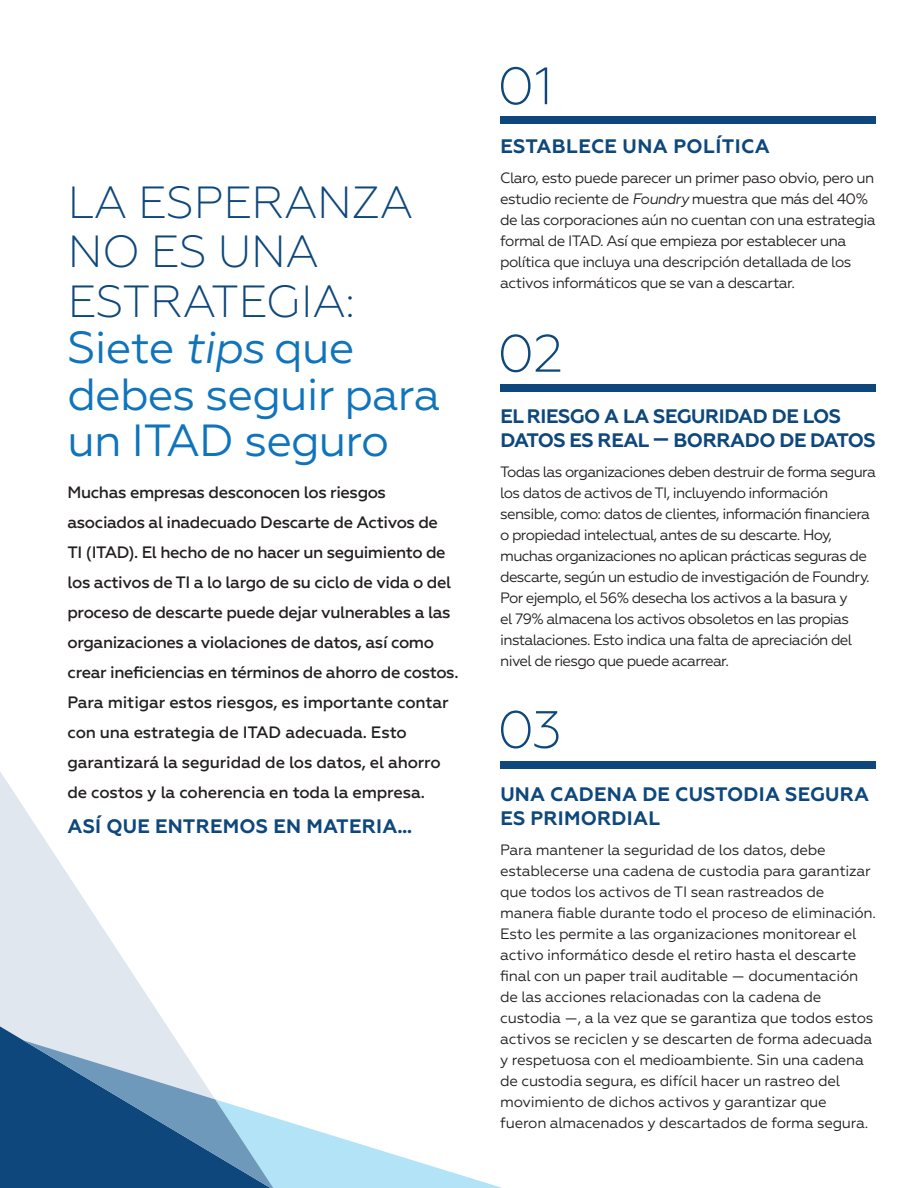
<style>
.page{position:relative;width:918px;height:1188px;background:#fff}
.page>*{position:absolute;margin:0;border:0;box-sizing:border-box;transform-origin:0 0}
.t1{font:300 52.5px "Geometria";color:#0d477c}
.t2{font:45px/47.7px "Geometria";letter-spacing:-.02em;color:#1074bc}
.t3{font:700 19.5px/24px "Geometria";letter-spacing:.01em;color:#0d477c}
.t4{font:700 19.5px/24px "Geometria";letter-spacing:-.025em;color:#0d477c}
.t5{font:500 16.5px/30px "Geometria";letter-spacing:-.025em;color:#231f20}
.t6{font:15px/21px "Geometria";letter-spacing:-.035em;color:#231f20}
.s1{font-weight:300;color:#0d477c}
.s2{font-style:italic}
</style>
<div class="page">
<div style="left:500px;top:116px;width:376px;height:8px;background:#0d477c"></div>
<div style="left:500px;top:384px;width:376px;height:8px;background:#0d477c"></div>
<div style="left:500px;top:762px;width:376px;height:7px;background:#0d477c"></div>
<svg style="left:0;top:772px;width:72px;height:109px;fill:#e5ebf1"></svg>
<svg style="left:275px;top:1118px;width:227px;height:70px"></svg>
<svg style="left:0;top:881px;width:275px;height:307px"></svg>
<h2 class="t2" style="left:67px;top:178px;width:374px"><span class="s1">LA ESPERANZA<br>NO ES UNA<br>ESTRATEGIA:<br></span>Siete <span class="s2">tips</span> que debes seguir para un ITAD seguro</h2>
<p class="t5" style="left:68px;top:478px;width:392px">Muchas empresas desconocen los riesgos asociados al inadecuado Descarte de Activos de<br>TI (ITAD). El hecho de no hacer un seguimiento de los activos de TI a lo largo de su ciclo de vida o del proceso de descarte puede dejar vulnerables a las organizaciones a violaciones de datos, así como crear ineficiencias en términos de ahorro de costos.<br>Para mitigar estos riesgos, es importante contar con una estrategia de ITAD adecuada. Esto garantizará la seguridad de los datos, el ahorro de costos y la coherencia en toda la empresa.</p>
<h3 class="t3" style="left:68px;top:814px;width:346px">ASÍ QUE ENTREMOS EN MATERIA…</h3>
<h1 class="t1" style="left:497px;top:56px;width:58px">01</h1>
<h3 class="t3" style="left:500px;top:135px;width:271px">ESTABLECE UNA POLÍTICA</h3>
<p class="t6" style="left:500px;top:168px;width:377px">Claro, esto puede parecer un primer paso obvio, pero un estudio reciente de <span class="s2">Foundry</span> muestra que más del 40% de las corporaciones aún no cuentan con una estrategia formal de ITAD. Así que empieza por establecer una política que incluya una descripción detallada de los activos informáticos que se van a descartar.</p>
<h1 class="t1" style="left:497px;top:323px;width:67px">02</h1>
<h3 class="t4" style="left:500px;top:404px;width:377px">EL RIESGO A LA SEGURIDAD DE LOS<br>DATOS ES REAL — BORRADO DE DATOS</h3>
<p class="t6" style="left:500px;top:461px;width:377px">Todas las organizaciones deben destruir de forma segura los datos de activos de TI, incluyendo información sensible, como: datos de clientes, información financiera o propiedad intelectual, antes de su descarte. Hoy, muchas organizaciones no aplican prácticas seguras de descarte, según un estudio de investigación de Foundry.<br>Por ejemplo, el 56% desecha los activos a la basura y<br>el 79% almacena los activos obsoletos en las propias instalaciones. Esto indica una falta de apreciación del nivel de riesgo que puede acarrear.</p>
<h1 class="t1" style="left:497px;top:699px;width:66px">03</h1>
<h3 class="t3" style="left:500px;top:782px;width:370px">UNA CADENA DE CUSTODIA SEGURA<br>ES PRIMORDIAL</h3>
<p class="t6" style="left:500px;top:839px;width:377px">Para mantener la seguridad de los datos, debe establecerse una cadena de custodia para garantizar que todos los activos de TI sean rastreados de manera fiable durante todo el proceso de eliminación.<br>Esto les permite a las organizaciones monitorear el activo informático desde el retiro hasta el descarte final con un paper trail auditable — documentación de las acciones relacionadas con la cadena de custodia —, a la vez que se garantiza que todos estos activos se reciclen y se descarten de forma adecuada y respetuosa con el medioambiente. Sin una cadena de custodia segura, es difícil hacer un rastreo del movimiento de dichos activos y garantizar que fueron almacenados y descartados de forma segura.</p>
</div>
